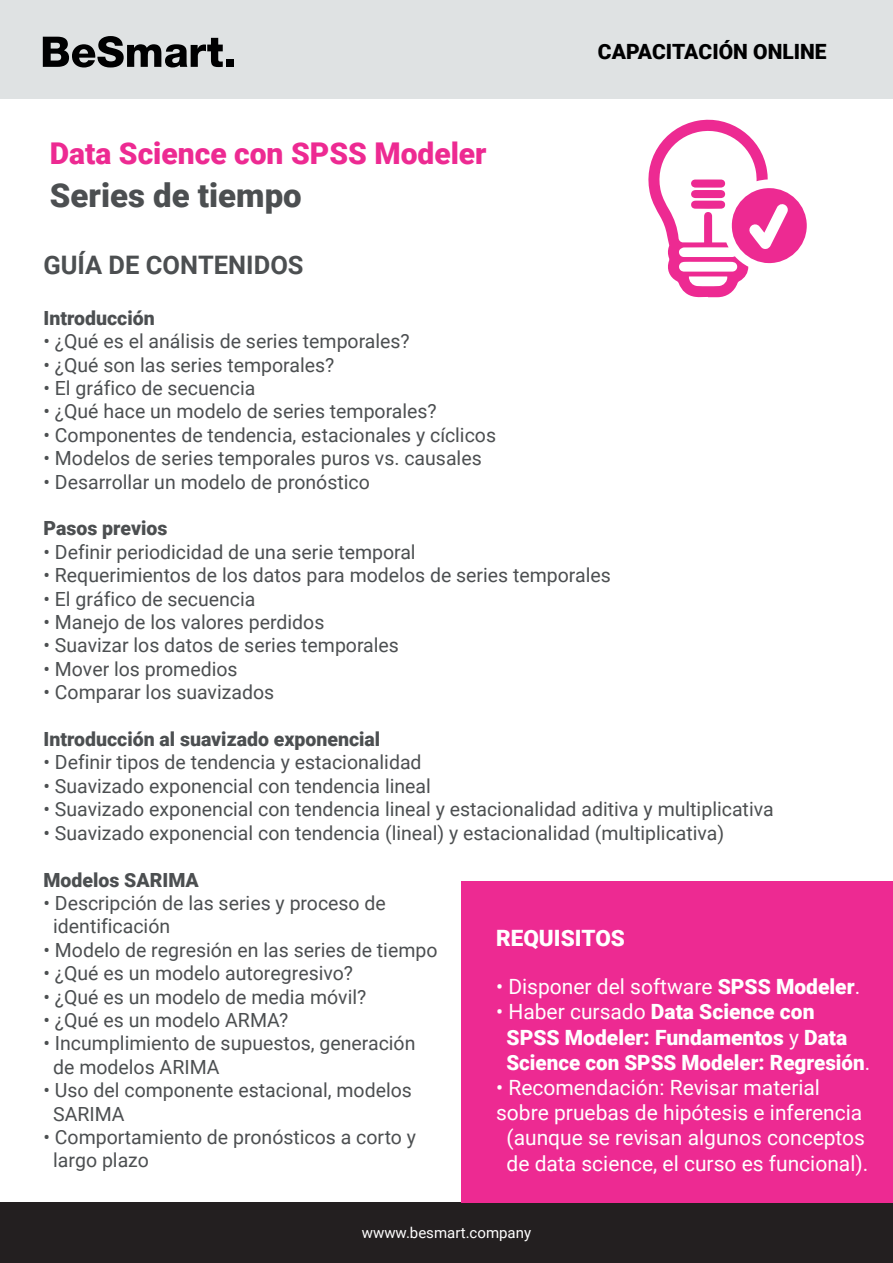
<style>
.page{position:relative;width:893px;height:1263px;background:#fff}
.page>*{position:absolute;margin:0;border:0;box-sizing:border-box;transform-origin:0 0}
.t1{font:900 33px "Roboto";color:#4c4f51}
.t2{font:900 30px "Roboto";color:#ed2a92}
.t3{font:700 25.5px "Roboto";color:#4c4f51}
.t4{font:900 22.5px "Roboto";color:#fff}
.t5{font:21px "Roboto";color:#fff}
.t6{font:900 21px/25.2px "Roboto";color:#fff}
.t7{font:900 21px "Roboto";color:#000001}
.t8{font:19.5px/23.4px "Roboto";color:#4c4f51}
.t9{font:900 19.5px "Roboto";color:#4c4f51}
.t10{font:15px "Roboto";color:#fff}
.s1{font-weight:900}
.s2{font-weight:400}
</style>
<div class="page">
<div style="left:0;top:0;width:893px;height:99px;background:#dfe2e3"></div>
<svg style="left:43px;top:36px;width:180px;height:31px"></svg>
<div style="left:226px;top:59px;width:8px;height:8px;background:#000001"></div>
<svg style="left:648px;top:119px;width:159px;height:178px"></svg>
<div style="left:0;top:1202px;width:893px;height:61px;background:#231f20"></div>
<div style="left:461px;top:881px;width:432px;height:321px;background:#ed2a92"></div>
<h2 class="t2" style="left:50px;top:132px;width:438px">Data Science con SPSS Modeler</h2>
<h1 class="t1" style="left:50px;top:172px;width:253px">Series de tiempo</h1>
<p class="t7" style="left:598px;top:37px;width:230px">CAPACITACIÓN ONLINE</p>
<h3 class="t3" style="left:44px;top:247px;width:262px">GUÍA DE CONTENIDOS</h3>
<p class="t9" style="left:44px;top:304px;width:113px">Introducción</p>
<p class="t8" style="left:44px;top:329px;width:368px">• ¿Qué es el análisis de series temporales?</p>
<p class="t8" style="left:44px;top:352px;width:292px">• ¿Qué son las series temporales?</p>
<p class="t8" style="left:44px;top:376px;width:214px">• El gráfico de secuencia</p>
<p class="t8" style="left:44px;top:399px;width:395px">• ¿Qué hace un modelo de series temporales?</p>
<p class="t8" style="left:44px;top:422px;width:454px">• Componentes de tendencia, estacionales y cíclicos</p>
<p class="t8" style="left:44px;top:446px;width:440px">• Modelos de series temporales puros vs. causales</p>
<p class="t8" style="left:44px;top:469px;width:328px">• Desarrollar un modelo de pronóstico</p>
<p class="t9" style="left:44px;top:515px;width:125px">Pasos previos</p>
<p class="t8" style="left:44px;top:539px;width:374px">• Definir periodicidad de una serie temporal</p>
<p class="t8" style="left:44px;top:563px;width:569px">• Requerimientos de los datos para modelos de series temporales</p>
<p class="t8" style="left:44px;top:586px;width:214px">• El gráfico de secuencia</p>
<p class="t8" style="left:44px;top:610px;width:282px">• Manejo de los valores perdidos</p>
<p class="t8" style="left:44px;top:633px;width:357px">• Suavizar los datos de series temporales</p>
<p class="t8" style="left:44px;top:656px;width:196px">• Mover los promedios</p>
<p class="t8" style="left:44px;top:680px;width:232px">• Comparar los suavizados</p>
<p class="t9" style="left:44px;top:725px;width:338px">Introducción al suavizado exponencial</p>
<p class="t8" style="left:44px;top:750px;width:380px">• Definir tipos de tendencia y estacionalidad</p>
<p class="t8" style="left:44px;top:773px;width:389px">• Suavizado exponencial con tendencia lineal</p>
<p class="t8" style="left:44px;top:797px;width:732px">• Suavizado exponencial con tendencia lineal y estacionalidad aditiva y multiplicativa</p>
<p class="t8" style="left:44px;top:820px;width:682px">• Suavizado exponencial con tendencia (lineal) y estacionalidad (multiplicativa)</p>
<p class="t9" style="left:44px;top:866px;width:157px">Modelos SARIMA</p>
<p class="t8" style="left:53px;top:890px;width:334px;text-indent:-10px">• Descripción de las series y proceso de identificación</p>
<p class="t8" style="left:44px;top:937px;width:395px">• Modelo de regresión en las series de tiempo</p>
<p class="t8" style="left:44px;top:961px;width:311px">• ¿Qué es un modelo autoregresivo?</p>
<p class="t8" style="left:44px;top:984px;width:324px">• ¿Qué es un modelo de media móvil?</p>
<p class="t8" style="left:44px;top:1007px;width:246px">• ¿Qué es un modelo ARMA?</p>
<p class="t8" style="left:53px;top:1031px;width:364px;text-indent:-10px">• Incumplimiento de supuestos, generación de modelos ARIMA</p>
<p class="t8" style="left:53px;top:1078px;width:360px;text-indent:-10px">• Uso del componente estacional, modelos<br>SARIMA</p>
<p class="t8" style="left:53px;top:1124px;width:364px;text-indent:-10px">• Comportamiento de pronósticos a corto y largo plazo</p>
<p class="t4" style="left:496px;top:922px;width:130px">REQUISITOS</p>
<p class="t5" style="left:496px;top:972px;width:366px">• Disponer del software <span class="s1">SPSS Modeler</span>.</p>
<p class="t6" style="left:506px;top:998px;width:365px;text-indent:-10px"><span class="s2">• Haber cursado</span> Data Science con<br>SPSS Modeler: Fundamentos <span class="s2">y</span> Data<br>Science con SPSS Modeler: Regresión<span class="s2">.</span></p>
<p class="t5" style="left:496px;top:1073px;width:325px">• Recomendación: Revisar material</p>
<p class="t5" style="left:496px;top:1098px;width:368px">sobre pruebas de hipótesis e inferencia</p>
<p class="t5" style="left:506px;top:1123px;width:360px">(aunque se revisan algunos conceptos</p>
<p class="t5" style="left:506px;top:1148px;width:363px">de data science, el curso es funcional).</p>
<p class="t10" style="left:362px;top:1222px;width:171px">wwww.besmart.company</p>
</div>
